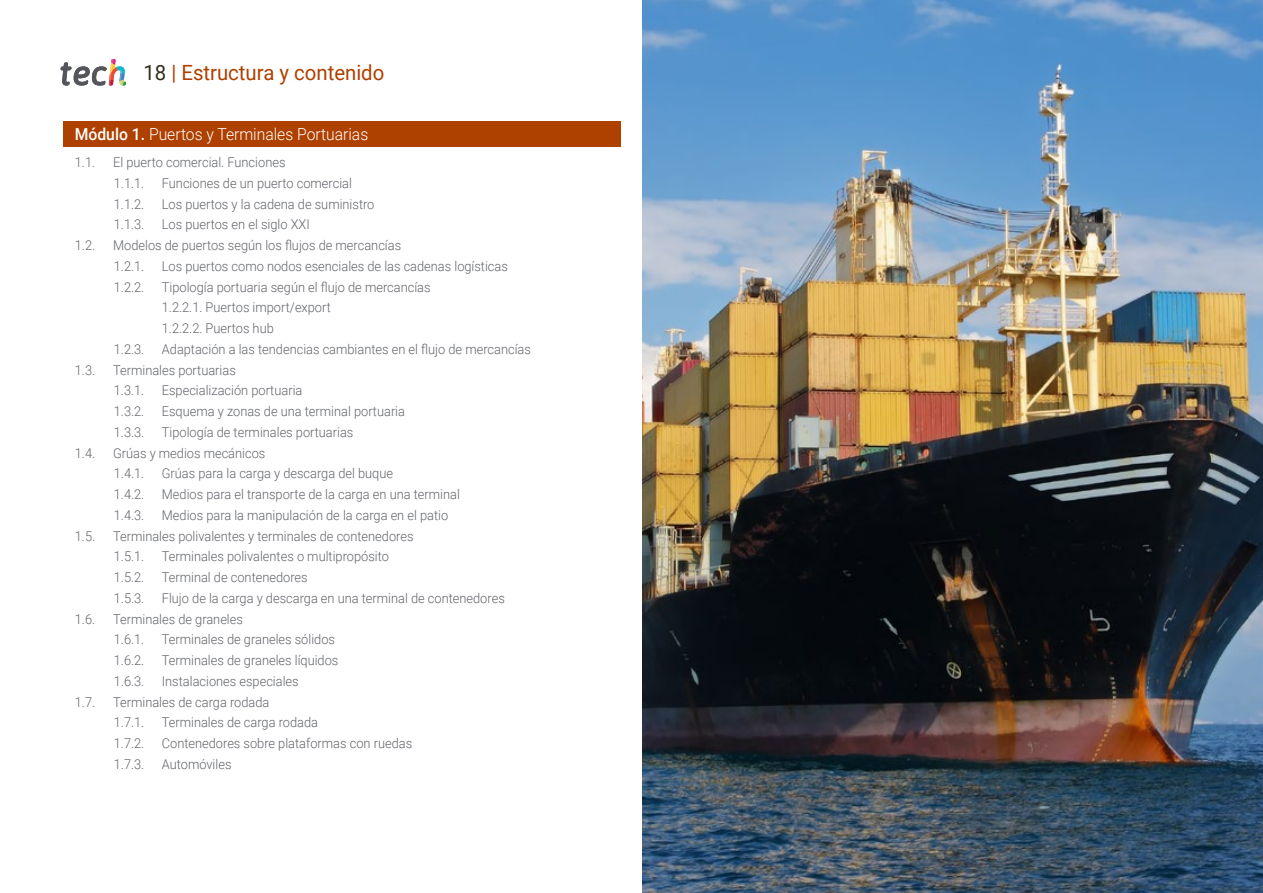
<style>
.page{position:relative;width:1263px;height:893px;background:#fff}
.page>*{position:absolute;margin:0;border:0;box-sizing:border-box;transform-origin:0 0}
.t1{font:21px "Roboto";color:#ae4000}
.t2{font:300 16.5px "Roboto";color:#fff;scale:.95 1}
.t3{font:300 13.5px/20.7px "Roboto";color:#61646a;scale:.95 1}
.s1{color:#312e20}
.s2{font-weight:500}
</style>
<div class="page">
<img style="left:642px;top:0;width:621px;height:893px">
<div style="left:64px;top:121px;width:557px;height:25px;background:#ae4000"></div>
<svg style="left:61px;top:59px;width:65px;height:27px"></svg>
<h1 class="t1" style="left:144px;top:57px;width:242px"><span class="s1">18</span> | Estructura y contenido</h1>
<p class="t2" style="left:75px;top:123px;width:310px"><span class="s2">Módulo 1.</span> Puertos y Terminales Portuarias</p>
<p class="t3" style="left:75px;top:151px;width:23px">1.1.</p>
<p class="t3" style="left:113px;top:151px;width:183px">El puerto comercial. Funciones<br>1.1.1.</p>
<p class="t3" style="left:162px;top:172px;width:202px">Funciones de un puerto comercial</p>
<p class="t3" style="left:114px;top:193px;width:34px">1.1.2.</p>
<p class="t3" style="left:162px;top:193px;width:225px">Los puertos y la cadena de suministro</p>
<p class="t3" style="left:114px;top:214px;width:34px">1.1.3.</p>
<p class="t3" style="left:162px;top:214px;width:157px">Los puertos en el siglo XXI</p>
<p class="t3" style="left:75px;top:234px;width:23px">1.2.</p>
<p class="t3" style="left:113px;top:234px;width:305px">Modelos de puertos según los flujos de mercancías<br>1.2.1.</p>
<p class="t3" style="left:162px;top:255px;width:366px">Los puertos como nodos esenciales de las cadenas logísticas</p>
<p class="t3" style="left:114px;top:276px;width:34px">1.2.2.</p>
<p class="t3" style="left:162px;top:276px;width:284px">Tipología portuaria según el flujo de mercancías<br>1.2.2.1. Puertos import/export<br>1.2.2.2. Puertos hub</p>
<p class="t3" style="left:114px;top:338px;width:34px">1.2.3.</p>
<p class="t3" style="left:162px;top:338px;width:390px">Adaptación a las tendencias cambiantes en el flujo de mercancías</p>
<p class="t3" style="left:75px;top:359px;width:23px">1.3.</p>
<p class="t3" style="left:113px;top:359px;width:131px">Terminales portuarias<br>1.3.1.</p>
<p class="t3" style="left:162px;top:380px;width:149px">Especialización portuaria</p>
<p class="t3" style="left:114px;top:400px;width:34px">1.3.2.</p>
<p class="t3" style="left:162px;top:400px;width:257px">Esquema y zonas de una terminal portuaria</p>
<p class="t3" style="left:114px;top:421px;width:34px">1.3.3.</p>
<p class="t3" style="left:162px;top:421px;width:203px">Tipología de terminales portuarias</p>
<p class="t3" style="left:75px;top:442px;width:23px">1.4.</p>
<p class="t3" style="left:113px;top:442px;width:162px">Grúas y medios mecánicos<br>1.4.1.</p>
<p class="t3" style="left:162px;top:463px;width:245px">Grúas para la carga y descarga del buque</p>
<p class="t3" style="left:114px;top:483px;width:34px">1.4.2.</p>
<p class="t3" style="left:162px;top:483px;width:315px">Medios para el transporte de la carga en una terminal</p>
<p class="t3" style="left:114px;top:504px;width:34px">1.4.3.</p>
<p class="t3" style="left:162px;top:504px;width:303px">Medios para la manipulación de la carga en el patio</p>
<p class="t3" style="left:75px;top:525px;width:23px">1.5.</p>
<p class="t3" style="left:113px;top:525px;width:318px">Terminales polivalentes y terminales de contenedores<br>1.5.1.</p>
<p class="t3" style="left:162px;top:546px;width:240px">Terminales polivalentes o multipropósito</p>
<p class="t3" style="left:114px;top:566px;width:34px">1.5.2.</p>
<p class="t3" style="left:162px;top:566px;width:155px">Terminal de contenedores</p>
<p class="t3" style="left:114px;top:587px;width:34px">1.5.3.</p>
<p class="t3" style="left:162px;top:587px;width:362px">Flujo de la carga y descarga en una terminal de contenedores</p>
<p class="t3" style="left:75px;top:608px;width:23px">1.6.</p>
<p class="t3" style="left:113px;top:608px;width:138px">Terminales de graneles<br>1.6.1.</p>
<p class="t3" style="left:162px;top:629px;width:184px">Terminales de graneles sólidos</p>
<p class="t3" style="left:114px;top:649px;width:34px">1.6.2.</p>
<p class="t3" style="left:162px;top:649px;width:187px">Terminales de graneles líquidos</p>
<p class="t3" style="left:114px;top:670px;width:34px">1.6.3.</p>
<p class="t3" style="left:162px;top:670px;width:146px">Instalaciones especiales</p>
<p class="t3" style="left:75px;top:691px;width:23px">1.7.</p>
<p class="t3" style="left:113px;top:691px;width:166px">Terminales de carga rodada<br>1.7.1.</p>
<p class="t3" style="left:162px;top:712px;width:166px">Terminales de carga rodada</p>
<p class="t3" style="left:114px;top:732px;width:34px">1.7.2.</p>
<p class="t3" style="left:162px;top:732px;width:265px">Contenedores sobre plataformas con ruedas</p>
<p class="t3" style="left:114px;top:753px;width:34px">1.7.3.</p>
<p class="t3" style="left:162px;top:753px;width:75px">Automóviles</p>
</div>
